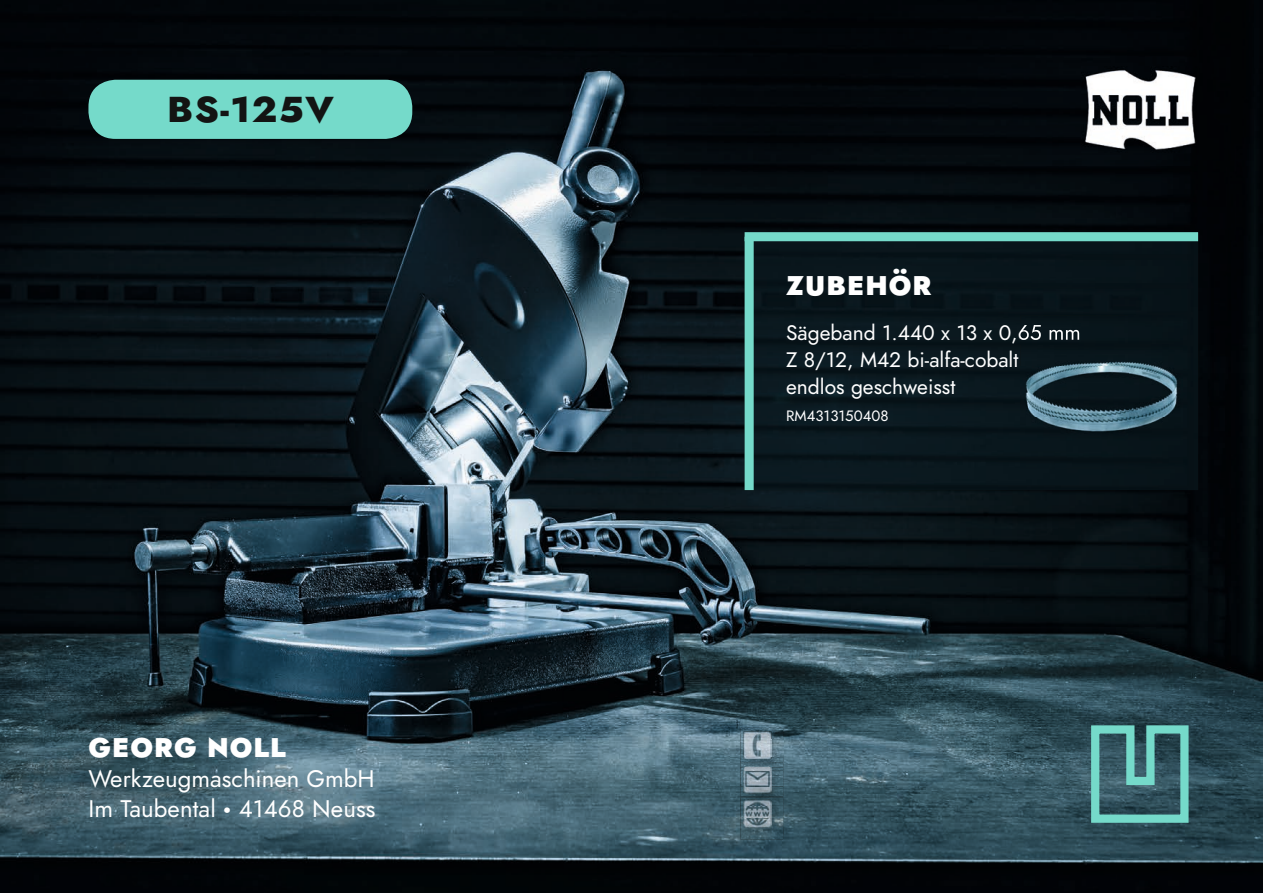
<style>
.page{position:relative;width:1263px;height:893px;background:#fff}
.page>*{position:absolute;margin:0;border:0;box-sizing:border-box;transform-origin:0 0}
.t1{font:800 36px "Jost";letter-spacing:.04em;color:#131413;scale:1.04 1}
.t2{font:900 27px "Jost";letter-spacing:.04em;color:#fff}
.t3{font:24px/30px "Jost";color:#fff}
.t4{font:21px/27px "Jost";color:#fff}
.t5{font:15px "Jost";color:#fff}
.s1{font-weight:900}
</style>
<div class="page">
<img style="left:0;top:0;width:1263px;height:893px">
<div style="left:754px;top:241px;width:444px;height:249px;background:#09151b"></div>
<img style="left:787px;top:323px;width:233px;height:22px">
<svg style="left:1087px;top:721px;width:106px;height:106px;background:#477d7f"></svg>
<img style="left:1081px;top:66px;width:117px;height:86px">
<div style="left:745px;top:232px;width:453px;height:9px;background:#75daca"></div>
<div style="left:745px;top:237px;width:9px;height:253px;background:#75daca"></div>
<div style="left:88px;top:80px;width:324px;height:59px;background:#75daca;border-radius:27px"></div>
<img style="left:740px;top:728px;width:43px;height:111px">
<img style="left:771px;top:739px;width:12px;height:17px">
<img style="left:744px;top:731px;width:27px;height:28px">
<img style="left:767px;top:739px;width:4px;height:17px">
<img style="left:740px;top:771px;width:43px;height:15px">
<img style="left:740px;top:762px;width:43px;height:5px">
<img style="left:740px;top:767px;width:43px;height:4px">
<img style="left:744px;top:786px;width:27px;height:7px">
<img style="left:744px;top:767px;width:27px;height:19px">
<svg style="left:744px;top:766px;width:27px;height:1px"></svg>
<img style="left:740px;top:805px;width:43px;height:12px">
<img style="left:740px;top:796px;width:43px;height:1px">
<img style="left:740px;top:797px;width:43px;height:8px">
<img style="left:744px;top:817px;width:27px;height:10px">
<img style="left:744px;top:800px;width:27px;height:17px">
<img style="left:1020px;top:316px;width:162px;height:152px">
<img style="left:1020px;top:323px;width:61px;height:22px">
<h1 class="t1" style="left:167px;top:83px;width:162px">BS-125V</h1>
<p class="t2" style="left:88px;top:728px;width:199px">GEORG NOLL</p>
<p class="t3" style="left:88px;top:764px;width:289px">Werkzeugmaschinen GmbH<br>Im Taubental <span class="s1">·</span> 41468 Neuss</p>
<p class="t2" style="left:786px;top:266px;width:147px">ZUBEHÖR</p>
<p class="t4" style="left:786px;top:319px;width:296px">Sägeband 1.440 x 13 x 0,65 mm<br>Z 8/12, M42 bi-alfa-cobalt endlos geschweisst</p>
<p class="t5" style="left:786px;top:405px;width:104px">RM4313150408</p>
</div>
